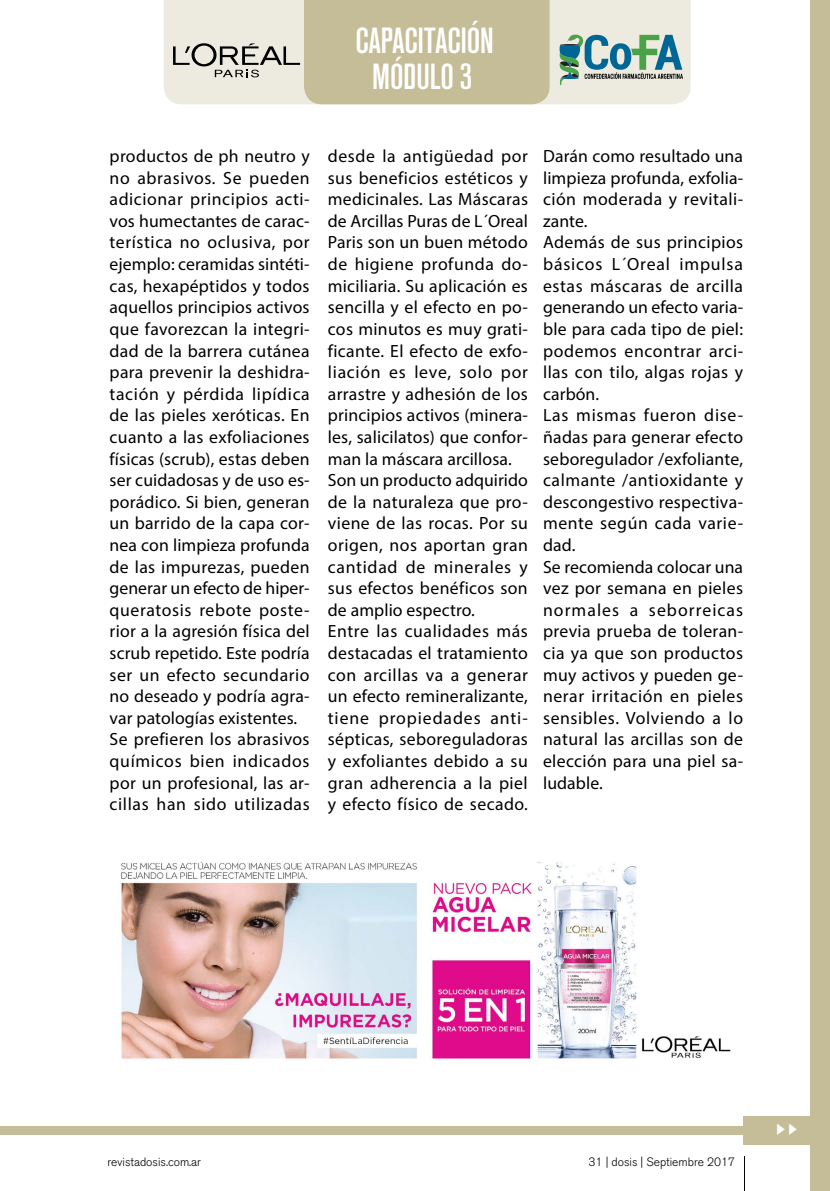
<style>
.page{position:relative;width:830px;height:1191px;background:#fff}
.page>*{position:absolute;margin:0;border:0;box-sizing:border-box;transform-origin:0 0}
.t1{font:36px/36px "Akzidenz Grotesk BQ Md Cnd Alt";letter-spacing:-.005em;color:#fff;text-align:center}
.t2{font:17.7px/21.6px "Myriad Pro";letter-spacing:.02em;color:#000}
.t3{font:300 12px "Akzidenz Grotesk BQ";color:#000}
</style>
<div class="page">
<hr style="left:743px;top:1156px;width:1px;height:35px;background:#000">
<div style="left:0;top:1126px;width:829px;height:8px;background:#c5bd98"></div>
<div style="left:742px;top:1116px;width:87px;height:28px;background:#c5bd98"></div>
<div style="left:810px;top:0;width:19px;height:1191px;background:#c5bd98"></div>
<div style="left:164px;top:0;width:526px;height:104px;background:#edebe0"></div>
<svg style="left:559px;top:35px;width:123px;height:50px;background:#92b4af"></svg>
<svg style="left:173px;top:0;width:376px;height:104px;background:#cdc7ab"></svg>
<img style="left:121px;top:861px;width:610px;height:199px">
<h1 class="t1" style="left:355px;top:22px;width:139px">CAPACITACIÓN<br>MÓDULO 3</h1>
<p class="t2" style="left:110px;top:145px;width:202px">productos de ph neutro y no abrasivos. Se pueden adicionar principios acti&shy;vos humectantes de carac&shy;terística no oclusiva, por ejemplo: ceramidas sintéti&shy;cas, hexapéptidos y todos aquellos principios activos que favorezcan la integri&shy;dad de la barrera cutánea para prevenir la deshidra&shy;tación y pérdida lipídica de las pieles xeróticas. En cuanto a las exfoliaciones físicas (scrub), estas deben ser cuidadosas y de uso es&shy;porádico. Si bien, generan un barrido de la capa cor&shy;nea con limpieza profunda de las impurezas, pueden generar un efecto de hiper&shy;queratosis rebote poste&shy;rior a la agresión física del scrub repetido. Este podría ser un efecto secundario no deseado y podría agra&shy;var patologías existentes.<br>Se prefieren los abrasivos químicos bien indicados por un profesional, las ar&shy;cillas han sido utilizadas</p>
<p class="t2" style="left:328px;top:145px;width:201px">desde la antigüedad por sus beneficios estéticos y medicinales. Las Máscaras de Arcillas Puras de L´Oreal<br>Paris son un buen método de higiene profunda do&shy;miciliaria. Su aplicación es sencilla y el efecto en po&shy;cos minutos es muy grati&shy;ficante. El efecto de exfo&shy;liación es leve, solo por arrastre y adhesión de los principios activos (minera&shy;les, salicilatos) que confor&shy;man la máscara arcillosa.<br>Son un producto adquirido de la naturaleza que pro&shy;viene de las rocas. Por su origen, nos aportan gran cantidad de minerales y sus efectos benéficos son de amplio espectro.<br>Entre las cualidades más destacadas el tratamiento con arcillas va a generar un efecto remineralizante, tiene propiedades anti&shy;sépticas, seboreguladoras y exfoliantes debido a su gran adherencia a la piel y efecto físico de secado.</p>
<p class="t2" style="left:542px;top:145px;width:201px">Darán como resultado una limpieza profunda, exfolia&shy;ción moderada y revitali&shy;zante.<br>Además de sus principios básicos L´Oreal impulsa estas máscaras de arcilla generando un efecto varia&shy;ble para cada tipo de piel: podemos encontrar arci&shy;llas con tilo, algas rojas y carbón.<br>Las mismas fueron dise&shy;ñadas para generar efecto seboregulador /exfoliante, calmante /antioxidante y descongestivo respectiva&shy;mente según cada varie&shy;dad.<br>Se recomienda colocar una vez por semana en pieles normales a seborreicas previa prueba de toleran&shy;cia ya que son productos muy activos y pueden ge&shy;nerar irritación en pieles sensibles. Volviendo a lo natural las arcillas son de elección para una piel sa&shy;ludable.</p>
<p class="t3" style="left:107px;top:1155px;width:95px">revistadosis.com.ar</p>
<p class="t3" style="left:588px;top:1154px;width:148px">31 | dosis | Septiembre 2017</p>
</div>
